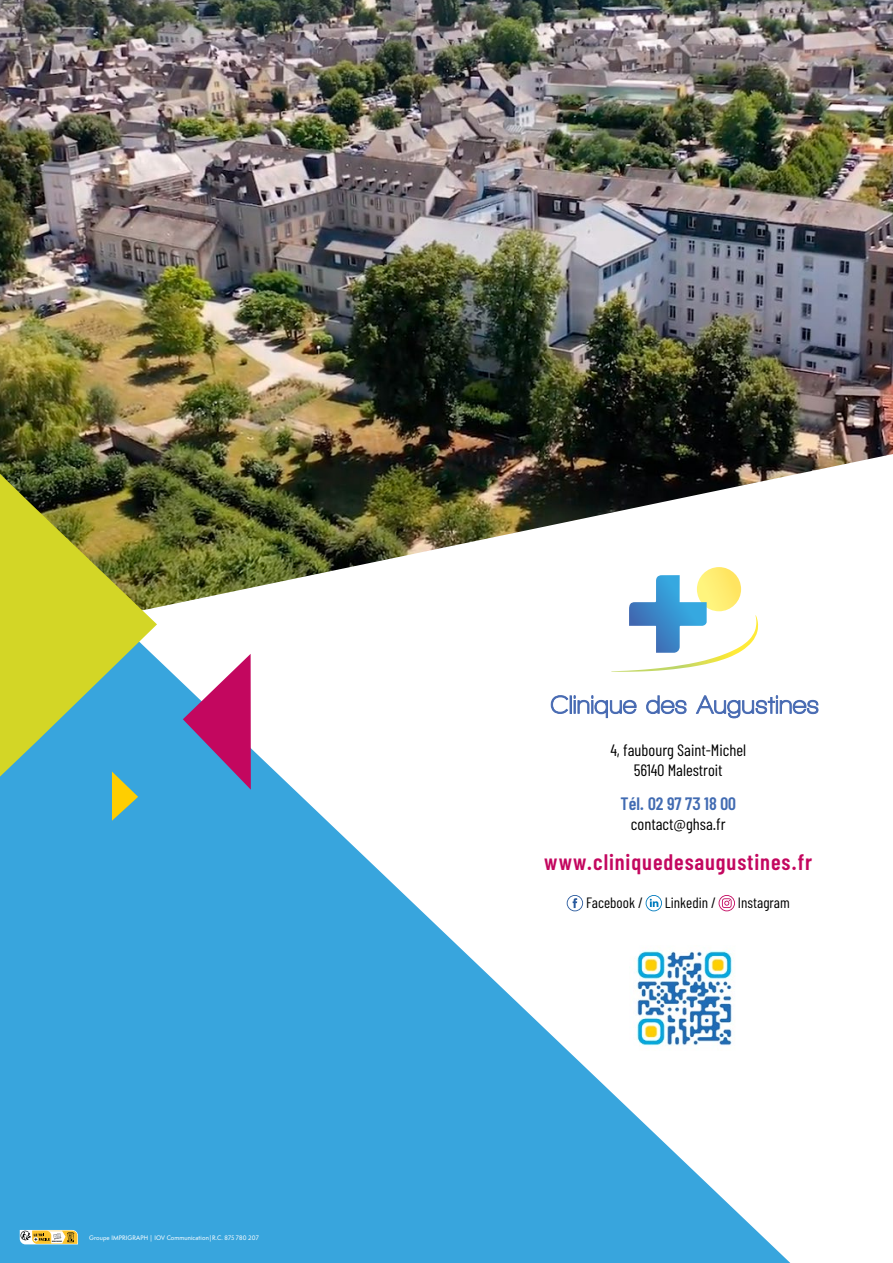
<style>
.page{position:relative;width:893px;height:1263px;background:#fff}
.page>*{position:absolute;margin:0;border:0;box-sizing:border-box;transform-origin:0 0}
.t1{font:600 22.5px "Barlow Condensed";letter-spacing:.04em;color:#c3075f}
.t2{font:600 18px "Barlow Condensed";color:#416bb2}
.t3{font:16.5px/19.8px "Barlow Condensed";color:#000;text-align:center}
.t4{font:15px "Barlow Condensed";color:#000}
.t5{font:500 6px "Semplicita Pro";letter-spacing:.02em;color:#fff;scale:.95 1}
.t6{font:800 1.8px "Open Sans";color:#000}
</style>
<div class="page">
<svg style="left:0;top:624px;width:790px;height:639px;fill:#38a5dd"></svg>
<img style="left:0;top:0;width:893px;height:608px">
<svg style="left:183px;top:654px;width:68px;height:136px"></svg>
<svg style="left:112px;top:776px;width:26px;height:45px"></svg>
<svg style="left:0;top:474px;width:157px;height:302px;background:#91ac54"></svg>
<svg style="left:551px;top:695px;width:85px;height:23px"></svg>
<svg style="left:646px;top:695px;width:40px;height:19px"></svg>
<svg style="left:696px;top:695px;width:122px;height:23px"></svg>
<svg style="left:697px;top:567px;width:44px;height:44px"></svg>
<svg style="left:611px;top:575px;width:147px;height:97px"></svg>
<svg style="left:567px;top:895px;width:16px;height:16px"></svg>
<svg style="left:646px;top:895px;width:16px;height:16px"></svg>
<svg style="left:719px;top:895px;width:16px;height:16px"></svg>
<img style="left:629px;top:945px;width:111px;height:105px">
<svg style="left:20px;top:1230px;width:58px;height:14px"></svg>
<p class="t6" style="left:52px;top:1240px;width:11px">BROCHURE</p>
<p class="t5" style="left:89px;top:1234px;width:180px">Groupe IMPRIGRAPH | IOV Communication | R.C. 875 780 207</p>
<p class="t3" style="left:610px;top:740px;width:137px">4, faubourg Saint-Michel<br>56140 Malestroit</p>
<p class="t2" style="left:621px;top:792px;width:117px">Tél. 02 97 73 18 00</p>
<p class="t3" style="left:631px;top:814px;width:96px">contact@ghsa.fr</p>
<h1 class="t1" style="left:544px;top:848px;width:269px">www.cliniquedesaugustines.fr</h1>
<p class="t4" style="left:586px;top:893px;width:58px">Facebook /</p>
<p class="t4" style="left:665px;top:893px;width:52px">Linkedin /</p>
<p class="t4" style="left:738px;top:893px;width:53px">Instagram</p>
</div>
